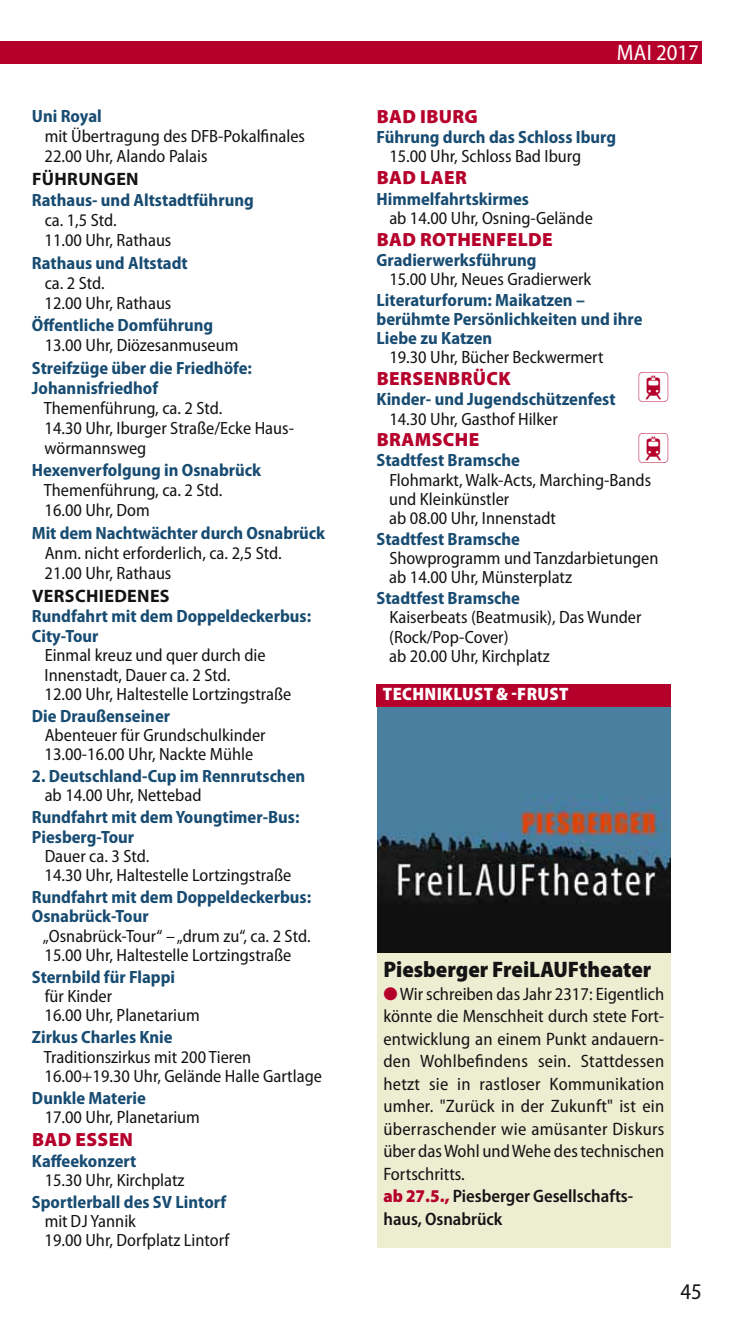
<style>
.page{position:relative;width:734px;height:1340px;background:#fff}
.page>*{position:absolute;margin:0;border:0;box-sizing:border-box;transform-origin:0 0}
.t1{font:31.5px "Communications P06";color:#b6002c}
.t2{font:900 semi-condensed 22.5px "Myriad Pro";color:#141314}
.t3{font:semi-condensed 22.5px "Myriad Pro";color:#fff}
.t4{font:semi-condensed 22.5px "Myriad Pro";color:#141314}
.t5{font:900 19.12px "Myriad Pro";letter-spacing:.02em;color:#b6002c}
.t6{font:semi-condensed 18px/22.5px "Myriad Pro";letter-spacing:.005em;color:#141314}
.t7{font:700 18px "Myriad Pro";letter-spacing:.02em;color:#141314}
.t8{font:900 semi-condensed 18px "Myriad Pro";letter-spacing:.02em;color:#fff}
.t9{font:semi-condensed 17.78px/20px "Myriad Pro";color:#141314}
.t10{font:700 semi-condensed 17.78px/20px "Myriad Pro";color:#184c72}
.s1{font-weight:700;color:#184c72}
.s2{font-weight:400;color:#141314}
.s3{color:#b6002c}
.s4{font-weight:900;color:#b6002c}
.s5{font-weight:600}
</style>
<div class="page">
<div style="left:0;top:41px;width:702px;height:23px;background:#b6002c"></div>
<div style="left:377px;top:932px;width:293px;height:315px;background:#ecedd1"></div>
<div style="left:376px;top:684px;width:294px;height:23px;background:#b6002c"></div>
<img style="left:377px;top:707px;width:293px;height:245px">
<p class="t9" style="left:45px;top:107px;width:262px;text-indent:-13px"><span class="s1">Uni Royal<br></span>mit Übertragung des DFB-Pokal finales<br>22.00 Uhr, Alando Palais</p>
<p class="t7" style="left:32px;top:168px;width:108px">FÜHRUNGEN</p>
<p class="t10" style="left:45px;top:192px;width:211px;text-indent:-13px">Rathaus- und Altstadtführung <span class="s2">ca. 1,5 Std.<br>11.00 Uhr, Rathaus</span></p>
<p class="t9" style="left:45px;top:254px;width:145px;text-indent:-13px"><span class="s1">Rathaus und Altstadt </span>ca. 2 Std.<br>12.00 Uhr, Rathaus</p>
<p class="t9" style="left:45px;top:317px;width:195px;text-indent:-13px"><span class="s1">Öffentliche Domführung<br></span>13.00 Uhr, Diözesanmuseum</p>
<p class="t10" style="left:32px;top:359px;width:222px">Streifzüge über die Friedhöfe:</p>
<p class="t10" style="left:32px;top:379px;width:128px">Johannisfriedhof</p>
<p class="t9" style="left:44px;top:399px;width:180px">Themenführung, ca. 2 Std.</p>
<p class="t9" style="left:45px;top:419px;width:251px">14.30 Uhr, Iburger Straße/Ecke Haus -</p>
<p class="t9" style="left:45px;top:439px;width:103px">wörmannsweg</p>
<p class="t9" style="left:44px;top:462px;width:218px;text-indent:-12px"><span class="s1">Hexenverfolgung in Osnabrück<br></span>Themenführung, ca. 2 Std.<br>16.00 Uhr, Dom</p>
<p class="t9" style="left:45px;top:524px;width:282px;text-indent:-13px"><span class="s1">Mit dem Nachtwächter durch Osnabrück<br></span>Anm. nicht erforderlich, ca. 2,5 Std.<br>21.00 Uhr, Rathaus</p>
<p class="t7" style="left:32px;top:585px;width:139px">VERSCHIEDENES</p>
<p class="t10" style="left:32px;top:608px;width:281px">Rundfahrt mit dem Doppeldeckerbus:</p>
<p class="t10" style="left:32px;top:627px;width:68px">City-Tour</p>
<p class="t9" style="left:45px;top:646px;width:222px">Einmal kreuz und quer durch die</p>
<p class="t9" style="left:45px;top:666px;width:187px">Innenstadt, Dauer ca. 2 Std.</p>
<p class="t9" style="left:45px;top:685px;width:248px">12.00 Uhr, Haltestelle Lortzingstraße</p>
<p class="t9" style="left:45px;top:707px;width:222px;line-height:19.3px;text-indent:-13px"><span class="s1">Die Draußenseiner<br></span>Abenteuer für Grundschulkinder<br>13.00-16.00 Uhr, Nackte Mühle</p>
<p class="t10" style="left:45px;top:768px;width:262px;line-height:19.3px;text-indent:-13px">2. Deutschland-Cup im Rennrutschen <span class="s2">ab 14.00 Uhr, Nettebad</span></p>
<p class="t10" style="left:32px;top:808px;width:269px">Rundfahrt mit dem Youngtimer-Bus:</p>
<p class="t10" style="left:32px;top:828px;width:104px">Piesberg-Tour</p>
<p class="t9" style="left:45px;top:847px;width:106px">Dauer ca. 3 Std.</p>
<p class="t9" style="left:45px;top:866px;width:248px">14.30 Uhr, Haltestelle Lortzingstraße</p>
<p class="t10" style="left:32px;top:888px;width:281px">Rundfahrt mit dem Doppeldeckerbus:</p>
<p class="t10" style="left:32px;top:907px;width:118px">Osnabrück-Tour</p>
<p class="t9" style="left:43px;top:927px;width:269px">„Osnabrück-Tour“ – „drum zu“, ca. 2 Std.</p>
<p class="t9" style="left:45px;top:946px;width:248px">15.00 Uhr, Haltestelle Lortzingstraße</p>
<p class="t9" style="left:45px;top:968px;width:157px;line-height:19.3px;text-indent:-13px"><span class="s1">Sternbild für Flappi<br></span>für Kinder<br>16.00 Uhr, Planetarium</p>
<p class="t9" style="left:44px;top:1029px;width:279px;line-height:19.3px;text-indent:-12px"><span class="s1">Zirkus Charles Knie<br></span>Traditionszirkus mit 200 Tieren<br>16.00+19.30 Uhr, Gelände Halle Gartlage</p>
<p class="t9" style="left:45px;top:1089px;width:157px;line-height:19.3px;text-indent:-13px"><span class="s1">Dunkle Materie<br></span>17.00 Uhr, Planetarium</p>
<p class="t5" style="left:32px;top:1128px;width:102px">BAD ESSEN</p>
<p class="t9" style="left:45px;top:1153px;width:141px;line-height:19.1px;text-indent:-13px"><span class="s1">Kaffeekonzert<br></span>15.30 Uhr, Kirchplatz</p>
<p class="t9" style="left:45px;top:1193px;width:186px;line-height:19.1px;text-indent:-13px"><span class="s1">Sportlerball des SV Lintorf </span>mit DJ Yannik<br>19.00 Uhr, Dorfplatz Lintorf</p>
<p class="t3" style="left:616px;top:44px;width:84px">MAI 2017</p>
<p class="t5" style="left:376px;top:105px;width:103px">BAD IBURG</p>
<p class="t10" style="left:389px;top:129px;width:228px;line-height:19.1px;text-indent:-13px">Führung durch das Schloss Iburg<br><span class="s2">15.00 Uhr, Schloss Bad Iburg</span></p>
<p class="t5" style="left:376px;top:166px;width:92px">BAD LAER</p>
<p class="t9" style="left:389px;top:191px;width:205px;line-height:19.1px;text-indent:-13px"><span class="s1">Himmelfahrtskirmes<br></span>ab 14.00 Uhr, Osning-Gelände</p>
<p class="t5" style="left:376px;top:228px;width:177px">BAD ROTHENFELDE</p>
<p class="t10" style="left:376px;top:252px;width:161px">Gradierwerksführung</p>
<p class="t9" style="left:389px;top:271px;width:203px">15.00 Uhr, Neues Gradierwerk</p>
<p class="t10" style="left:376px;top:291px;width:210px">Literaturforum: Maikatzen –</p>
<p class="t10" style="left:376px;top:310px;width:267px">berühmte Persönlichkeiten und ihre</p>
<p class="t10" style="left:376px;top:329px;width:117px">Liebe zu Katzen</p>
<p class="t9" style="left:389px;top:349px;width:216px">19.30 Uhr, Bücher Beckwermert</p>
<p class="t10" style="left:376px;top:391px;width:240px">Kinder- und Jugendschützenfest</p>
<p class="t5" style="left:376px;top:367px;width:135px">BERSENBRÜCK</p>
<p class="t1" style="left:636px;top:372px;width:35px">_</p>
<p class="t9" style="left:389px;top:410px;width:170px">14.30 Uhr, Gasthof Hilker</p>
<p class="t10" style="left:376px;top:452px;width:145px">Stadtfest Bramsche</p>
<p class="t5" style="left:376px;top:428px;width:104px">BRAMSCHE</p>
<p class="t1" style="left:636px;top:433px;width:35px">_</p>
<p class="t9" style="left:389px;top:471px;width:263px">Flohmarkt, Walk-Acts, Marching-Bands</p>
<p class="t9" style="left:389px;top:490px;width:121px">und Kleinkünstler</p>
<p class="t9" style="left:389px;top:509px;width:168px">ab 08.00 Uhr, Innenstadt</p>
<p class="t10" style="left:376px;top:530px;width:145px">Stadtfest Bramsche</p>
<p class="t9" style="left:389px;top:549px;width:270px">Showprogramm und Tanzdarbietungen</p>
<p class="t9" style="left:389px;top:569px;width:184px">ab 14.00 Uhr, Münsterplatz</p>
<p class="t10" style="left:376px;top:589px;width:145px">Stadtfest Bramsche</p>
<p class="t9" style="left:389px;top:609px;width:253px">Kaiserbeats (Beatmusik), Das Wunder</p>
<p class="t9" style="left:389px;top:628px;width:121px">(Rock/Pop-Cover)</p>
<p class="t9" style="left:389px;top:647px;width:162px">ab 20.00 Uhr, Kirchplatz</p>
<p class="t8" style="left:383px;top:687px;width:187px">TECHNIKLUST &amp; -FRUST</p>
<p class="t2" style="left:383px;top:961px;width:269px">Piesberger FreiLAUFtheater</p>
<p class="t6" style="left:383px;top:984px;width:282px"><span class="s3">●</span>Wir schreiben das Jahr 2317: Eigentlich könnte die Menschheit durch stete Fort&shy;entwicklung an einem Punkt andauern&shy;den Wohlbefindens sein. Stattdessen hetzt sie in rastloser Kommunikation umher. "Zurück in der Zukunft" ist ein überraschender wie amüsanter Diskurs über das Wohl und Wehe des technischen Fortschritts.<br><span class="s4">ab 27.5.,</span> <span class="s5">Piesberger Gesellschafts&shy;haus, Osnabrück</span></p>
<p class="t4" style="left:680px;top:1283px;width:23px">45</p>
</div>
